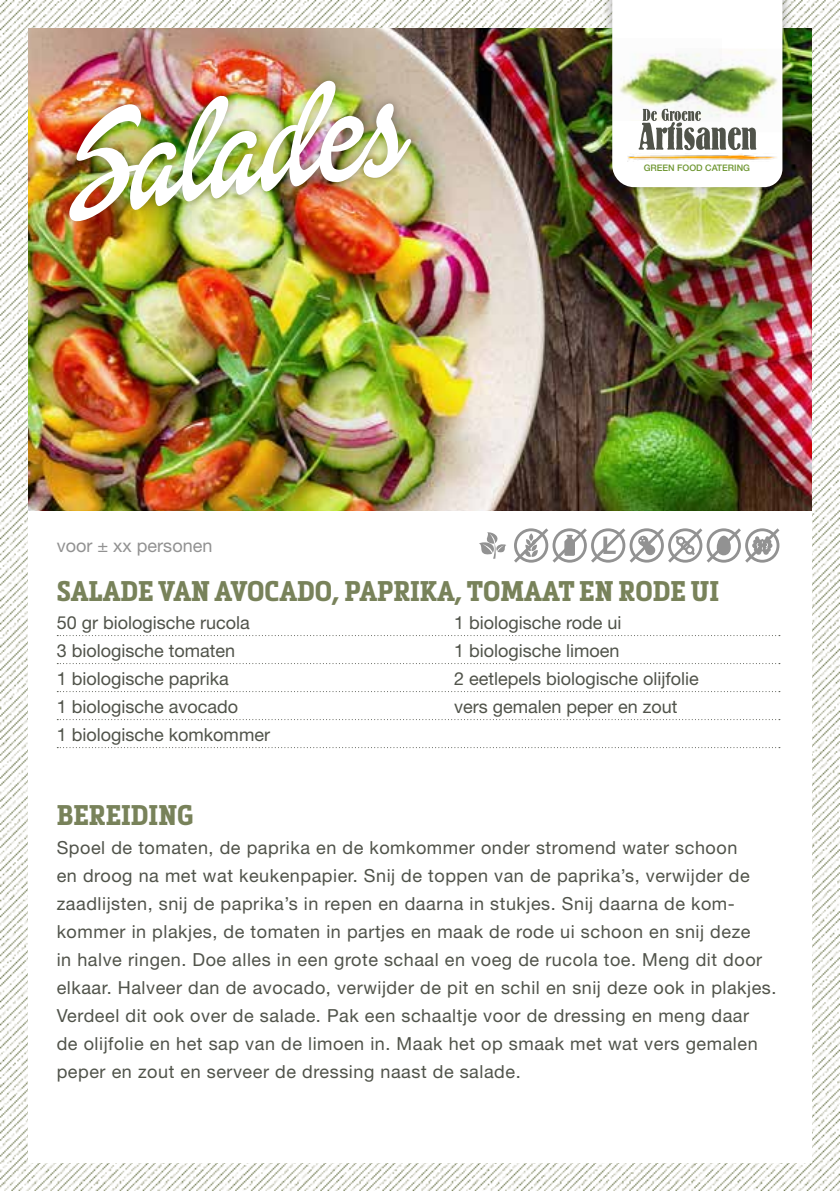
<style>
.page{position:relative;width:840px;height:1191px;background:#fff}
.page>*{position:absolute;margin:0;border:0;box-sizing:border-box;transform-origin:0 0}
.t1{font:150px "Dollie Script Personal Use";color:#fff}
.t2{font:700 28px "Metronic Slab Narrow";color:#78825a}
.t3{font:18px/28px "Helvetica Neue LT Std";letter-spacing:.03em;color:#50534a}
.t4{font:18px "Helvetica Neue LT Std";color:#50534a}
.t5{font:18px "Helvetica Neue LT Std";color:#929292}
.t6{font:500 9px "Helvetica Neue LT Std";color:#6e9631}
</style>
<div class="page">
<img style="left:0;top:0;width:839px;height:1191px">
<div style="left:28px;top:28px;width:783px;height:1134px;background:#fff"></div>
<img style="left:28px;top:28px;width:783px;height:482px">
<div style="left:60px;top:72px;width:360px;height:158px;background:#000;opacity:.35"></div>
<div style="left:601px;top:0;width:192px;height:198px;background:#000;opacity:.35"></div>
<img style="left:609px;top:37px;width:3px;height:85px">
<img style="left:782px;top:48px;width:3px;height:84px">
<img style="left:782px;top:153px;width:5px;height:9px">
<svg style="left:612px;top:0;width:170px;height:187px"></svg>
<svg style="left:57px;top:635px;width:722px;height:1px"></svg>
<svg style="left:57px;top:663px;width:722px;height:1px"></svg>
<svg style="left:57px;top:691px;width:722px;height:1px"></svg>
<svg style="left:57px;top:719px;width:722px;height:1px"></svg>
<svg style="left:57px;top:747px;width:722px;height:1px"></svg>
<svg style="left:479px;top:528px;width:301px;height:35px"></svg>
<h1 class="t1" style="left:49px;top:86px;width:344px;rotate:-8deg">Salades</h1>
<p class="t5" style="left:57px;top:534px;width:157px">voor ± xx personen</p>
<p class="t6" style="left:643px;top:163px;width:108px">GREEN FOOD CATERING</p>
<h2 class="t2" style="left:57px;top:575px;width:663px">SALADE VAN AVOCADO, PAPRIKA, TOMAAT EN RODE UI</h2>
<p class="t4" style="left:57px;top:612px;width:195px">50 gr biologische rucola</p>
<p class="t4" style="left:454px;top:612px;width:169px">1 biologische rode ui</p>
<p class="t4" style="left:57px;top:640px;width:180px">3 biologische tomaten</p>
<p class="t4" style="left:454px;top:640px;width:167px">1 biologische limoen</p>
<p class="t4" style="left:57px;top:668px;width:174px">1 biologische paprika</p>
<p class="t4" style="left:454px;top:668px;width:246px">2 eetlepels biologische olijfolie</p>
<p class="t4" style="left:57px;top:696px;width:183px">1 biologische avocado</p>
<p class="t4" style="left:454px;top:696px;width:225px">vers gemalen peper en zout</p>
<p class="t4" style="left:57px;top:724px;width:215px">1 biologische komkommer</p>
<h2 class="t2" style="left:57px;top:799px;width:138px">BEREIDING</h2>
<p class="t3" style="left:57px;top:833px;width:720px">Spoel de tomaten, de paprika en de komkommer onder stromend water schoon<br>en droog na met wat keukenpapier. Snij de toppen van de paprika’s, verwijder de zaadlijsten, snij de paprika’s in repen en daarna in stukjes. Snij daarna de kom&shy;kommer in plakjes, de tomaten in partjes en maak de rode ui schoon en snij deze<br>in halve ringen. Doe alles in een grote schaal en voeg de rucola toe. Meng dit door elkaar. Halveer dan de avocado, verwijder de pit en schil en snij deze ook in plakjes.<br>Verdeel dit ook over de salade. Pak een schaaltje voor de dressing en meng daar<br>de olijfolie en het sap van de limoen in. Maak het op smaak met wat vers gemalen peper en zout en serveer de dressing naast de salade.</p>
</div>
